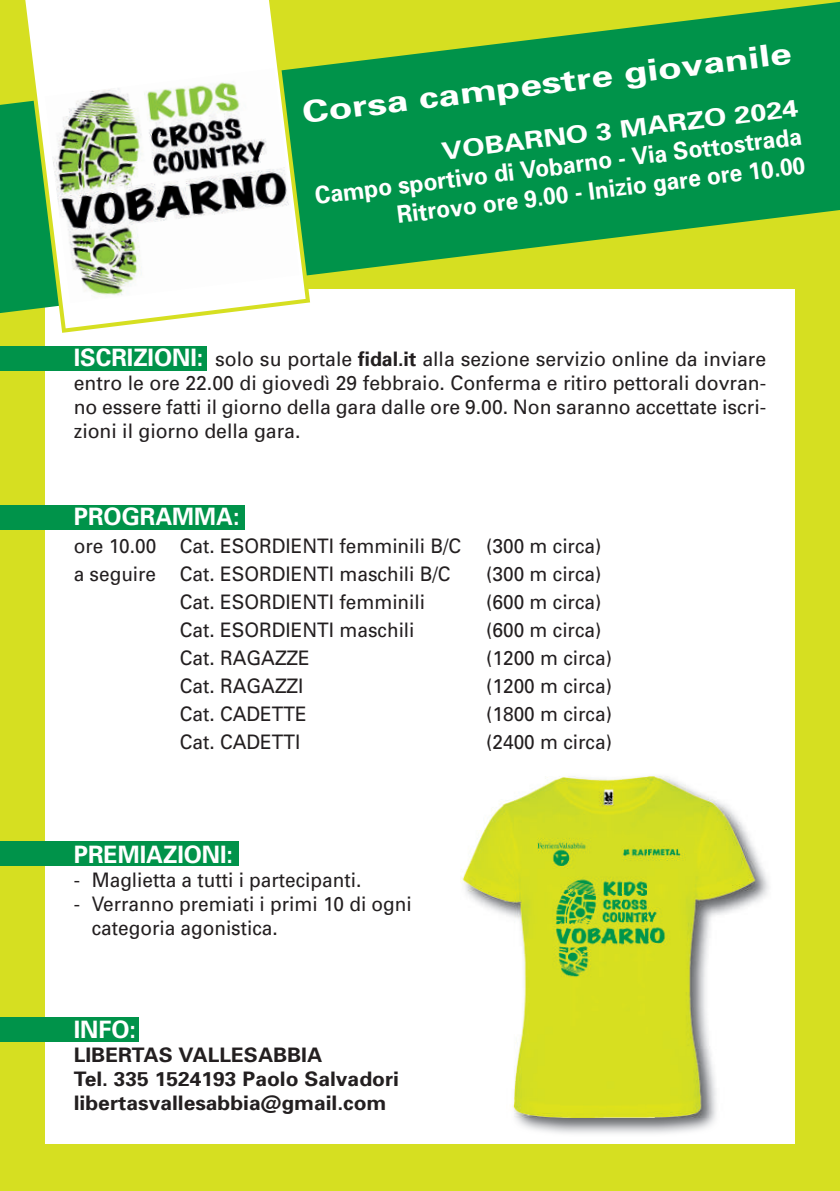
<style>
.page{position:relative;width:840px;height:1191px;background:#fff}
.page>*{position:absolute;margin:0;border:0;box-sizing:border-box;transform-origin:0 0}
.t1{font:700 30px "Univers";color:#fff;scale:1.3 1}
.t2{font:700 24px/28.8px "Univers";color:#fff;text-align:right;scale:1.2 1}
.t3{font:700 24px "Univers";color:#fff}
.t4{font:20px/24px "Univers";color:#231f20;scale:.95 1}
.t5{font:20px/24px "Univers";color:#231f20;text-align:justify}
.t6{font:700 20px/24px "Univers";color:#231f20;scale:1.05 1}
.s1{font-weight:700;font-size:24px;color:#fff}
.s2{font-weight:700}
</style>
<div class="page">
<div style="left:0;top:0;width:839px;height:1191px;background:#d6df21"></div>
<div style="left:45px;top:289px;width:749px;height:855px;background:#fff"></div>
<svg style="left:0;top:2px;width:839px;height:311px;fill:#00934a"></svg>
<div style="left:0;top:346px;width:206px;height:25px;background:#00934a"></div>
<div style="left:0;top:505px;width:244px;height:25px;background:#00934a"></div>
<div style="left:0;top:841px;width:238px;height:25px;background:#00934a"></div>
<div style="left:0;top:1016px;width:138px;height:25px;background:#00934a"></div>
<svg style="left:21px;top:0;width:289px;height:333px;fill:#fff"></svg>
<img style="left:45px;top:68px;width:254px;height:235px">
<img style="left:515px;top:776px;width:201px;height:358px">
<img style="left:460px;top:777px;width:309px;height:340px">
<h1 class="t1" style="left:300px;top:95px;width:380px;rotate:-7deg">Corsa campestre giovanile</h1>
<p class="t2" style="left:310px;top:153px;width:409px;rotate:-7deg">VOBARNO 3 MARZO 2024<br>Campo sportivo di Vobarno - Via Sottostrada<br>Ritrovo ore 9.00 - Inizio gare ore 10.00</p>
<p class="t5" style="left:74px;top:347px;width:693px"><span class="s1">ISCRIZIONI:</span> solo su portale <span class="s2">fidal.it</span> alla sezione servizio online da inviare entro le ore 22.00 di giovedì 29 febbraio. Conferma e ritiro pettorali dovran&shy;no essere fatti il giorno della gara dalle ore 9.00. Non saranno accettate iscri&shy;zioni il giorno della gara.</p>
<p class="t3" style="left:74px;top:502px;width:167px">PROGRAMMA:</p>
<p class="t4" style="left:74px;top:534px;width:409px">ore 10.00 Cat. ESORDIENTI femminili B/C</p>
<p class="t4" style="left:486px;top:534px;width:123px">(300 m circa)</p>
<p class="t4" style="left:74px;top:562px;width:398px">a seguire Cat. ESORDIENTI maschili B/C</p>
<p class="t4" style="left:486px;top:562px;width:123px">(300 m circa)</p>
<p class="t4" style="left:180px;top:590px;width:259px">Cat. ESORDIENTI femminili</p>
<p class="t4" style="left:486px;top:590px;width:123px">(600 m circa)</p>
<p class="t4" style="left:180px;top:618px;width:248px">Cat. ESORDIENTI maschili</p>
<p class="t4" style="left:486px;top:618px;width:123px">(600 m circa)</p>
<p class="t4" style="left:180px;top:646px;width:138px">Cat. RAGAZZE</p>
<p class="t4" style="left:486px;top:646px;width:134px">(1200 m circa)</p>
<p class="t4" style="left:180px;top:674px;width:132px">Cat. RAGAZZI</p>
<p class="t4" style="left:486px;top:674px;width:134px">(1200 m circa)</p>
<p class="t4" style="left:180px;top:702px;width:135px">Cat. CADETTE</p>
<p class="t4" style="left:486px;top:702px;width:134px">(1800 m circa)</p>
<p class="t4" style="left:180px;top:730px;width:128px">Cat. CADETTI</p>
<p class="t4" style="left:486px;top:730px;width:134px">(2400 m circa)</p>
<p class="t3" style="left:74px;top:840px;width:161px">PREMIAZIONI:</p>
<p class="t4" style="left:74px;top:868px;width:304px">- Maglietta a tutti i partecipanti.</p>
<p class="t4" style="left:92px;top:892px;width:338px;text-indent:-18px">- Verranno premiati i primi 10 di ogni categoria agonistica.</p>
<p class="t3" style="left:74px;top:1015px;width:64px">INFO:</p>
<p class="t6" style="left:74px;top:1043px;width:311px">LIBERTAS VALLESABBIA<br>Tel. 335 1524193 Paolo Salvadori libertasvallesabbia@gmail.com</p>
</div>
